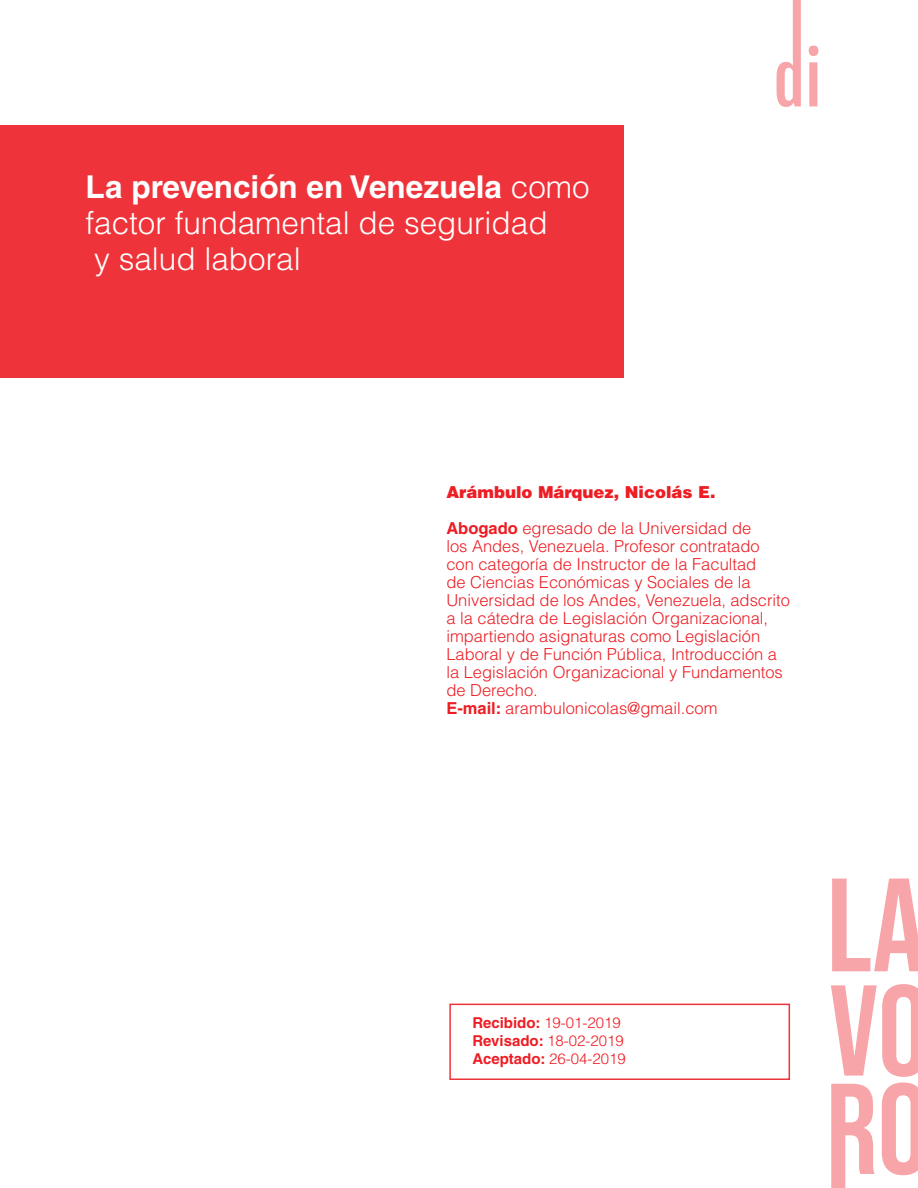
<style>
.page{position:relative;width:918px;height:1188px;background:#fff}
.page>*{position:absolute;margin:0;border:0;box-sizing:border-box;transform-origin:0 0}
.t1{font:300 31.5px/36px "Helvetica LT Std";color:#fff}
.t2{font:300 16.5px/18px "Helvetica LT Std";color:#ed1d24}
.t3{font:900 16.5px/36px "Helvetica LT Std";color:#ed1d24}
.t4{font:300 15px/18px "Helvetica LT Std";color:#ed1d24}
.s1{font-weight:700}
.s2{font-weight:300}
</style>
<div class="page">
<div style="left:0;top:126px;width:623px;height:252px;background:#ee343a"></div>
<svg style="left:777px;top:0;width:24px;height:107px"></svg>
<svg style="left:809px;top:46px;width:9px;height:60px"></svg>
<svg style="left:832px;top:879px;width:86px;height:92px"></svg>
<svg style="left:831px;top:984px;width:87px;height:204px"></svg>
<div style="left:449px;top:1004px;width:341px;height:76px;border:2px solid #ed1d24"></div>
<h1 class="t1" style="left:85px;top:169px;width:506px"><span class="s1">La prevención en Venezuela</span> como factor fundamental de seguridad<br>y salud laboral</h1>
<p class="t3" style="left:446px;top:474px;width:307px">Arámbulo Márquez, Nicolás E.<br><span class="s1">Abogado</span> <span class="s2">egresado de la Universidad de</span></p>
<p class="t2" style="left:446px;top:537px;width:345px">los Andes, Venezuela. Profesor contratado con categoría de Instructor de la Facultad<br>de Ciencias Económicas y Sociales de la Universidad de los Andes, Venezuela, adscrito a la cátedra de Legislación Organizacional, impartiendo asignaturas como Legislación Laboral y de Función Pública, Introducción a la Legislación Organizacional y Fundamentos de Derecho.<br><span class="s1">E-mail:</span> arambulonicolas@gmail.com</p>
<p class="t4" style="left:473px;top:1013px;width:155px"><span class="s1">Recibido:</span> 19-01-2019<br><span class="s1">Revisado:</span> 18-02-2019<br><span class="s1">Aceptado:</span> 26-04-2019</p>
</div>
